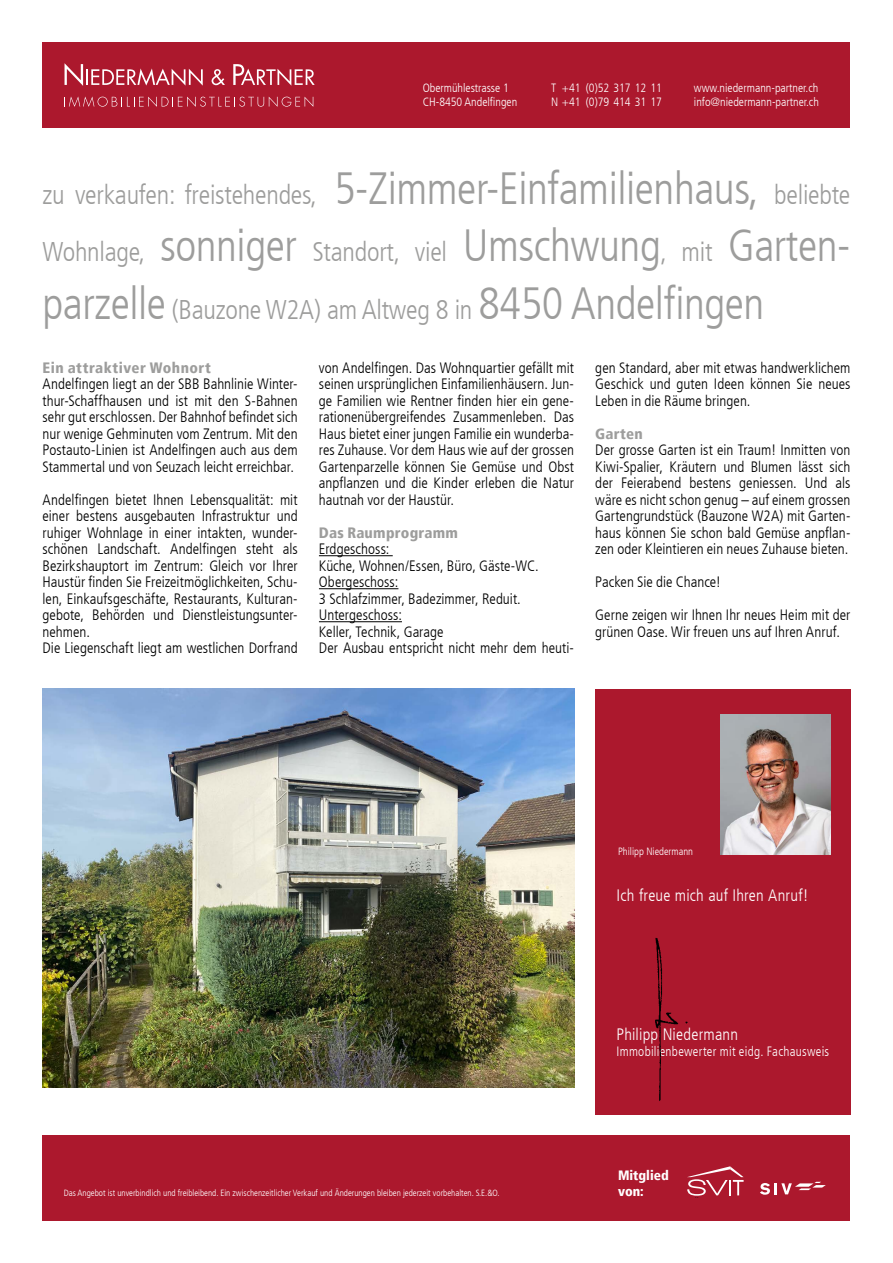
<style>
.page{position:relative;width:893px;height:1263px;background:#fff}
.page>*{position:absolute;margin:0;border:0;box-sizing:border-box;transform-origin:0 0}
.t1{font:300 condensed 45px "Frutiger LT";letter-spacing:-.01em;color:#9d9d9c}
.t2{font:300 condensed 27px/57.6px "Frutiger LT";letter-spacing:-.01em;color:#9d9d9c}
.t3{font:300 condensed 16.5px "Frutiger LT";letter-spacing:.01em;color:#fff}
.t4{font:300 condensed 15px/16.5px "Frutiger LT";color:#000;text-align:justify}
.t5{font:900 condensed 15px "Frutiger LT";letter-spacing:.02em;color:#9d9d9c}
.t6{font:300 condensed 13.5px "Frutiger LT";letter-spacing:.02em;color:#fff}
.t7{font:900 condensed 13.5px "Frutiger LT";color:#fff}
.t8{font:300 condensed 12px/14.4px "Frutiger LT";color:#fff}
.t9{font:300 condensed 10.5px "Frutiger LT";color:#fff}
.t10{font:300 condensed 9px "Frutiger LT";color:#fff}
.s1{font-size:45px}
.s2{font-size:27px}
</style>
<div class="page">
<div style="left:595px;top:689px;width:255px;height:425px;background:#ac182d"></div>
<img style="left:720px;top:714px;width:111px;height:141px">
<img style="left:655px;top:938px;width:33px;height:163px">
<hr style="left:319px;top:555px;width:74px;height:1px;background:#000">
<hr style="left:319px;top:588px;width:79px;height:1px;background:#000">
<hr style="left:319px;top:621px;width:83px;height:1px;background:#000">
<img style="left:43px;top:689px;width:531px;height:398px">
<div style="left:43px;top:1135px;width:807px;height:85px;background:#ac182d"></div>
<svg style="left:687px;top:1166px;width:57px;height:30px"></svg>
<svg style="left:760px;top:1182px;width:66px;height:13px"></svg>
<div style="left:43px;top:43px;width:807px;height:85px;background:#ac182d"></div>
<svg style="left:212px;top:69px;width:13px;height:16px"></svg>
<svg style="left:65px;top:64px;width:138px;height:22px"></svg>
<svg style="left:233px;top:64px;width:82px;height:22px"></svg>
<svg style="left:69px;top:96px;width:244px;height:11px"></svg>
<p class="t8" style="left:551px;top:81px;width:112px">T +41 (0)52 317 12 11<br>N +41 (0)79 414 31 17</p>
<p class="t8" style="left:423px;top:81px;width:96px">Obermühlestrasse 1<br>CH-8450 Andelfingen</p>
<p class="t8" style="left:694px;top:81px;width:126px">www.niedermann-partner.ch info@niedermann-partner.ch</p>
<h2 class="t2" style="left:43px;top:166px;width:809px">zu verkaufen: freistehendes, <span class="s1">5-Zimmer-Einfamilienhaus,</span> beliebte<br>Wohnlage, <span class="s1">sonniger</span> Standort, viel <span class="s1">Umschwung</span>, mit <span class="s1">Garten-</span></h2>
<h1 class="t1" style="left:43px;top:278px;width:723px">parzelle <span class="s2">(Bauzone W2A) am Altweg 8 in</span> 8450 Andelfingen</h1>
<p class="t5" style="left:43px;top:358px;width:170px">Ein attraktiver Wohnort</p>
<p class="t4" style="left:43px;top:376px;width:257px">Andelfingen liegt an der SBB Bahnlinie Winter&shy;thur-Schaffhausen und ist mit den S-Bahnen sehr gut erschlossen. Der Bahnhof befindet sich nur wenige Gehminuten vom Zentrum. Mit den Postauto-Linien ist Andelfingen auch aus dem Stammertal und von Seuzach leicht erreichbar.</p>
<p class="t4" style="left:43px;top:491px;width:257px;text-align:left">Andelfingen bietet Ihnen Lebensqualität: mit einer bestens ausgebauten Infrastruktur und ruhiger Wohnlage in einer intakten, wunder&shy;schönen Landschaft. Andelfingen steht als Bezirkshauptort im Zentrum: Gleich vor Ihrer Haustür finden Sie Freizeitmöglichkeiten, Schu&shy;len, Einkaufsgeschäfte, Restaurants, Kulturan&shy;gebote, Behörden und Dienstleistungsunter&shy;nehmen.<br>Die Liegenschaft liegt am westlichen Dorfrand</p>
<p class="t4" style="left:319px;top:359px;width:257px">von Andelfingen. Das Wohnquartier gefällt mit seinen ursprünglichen Einfamilienhäusern. Jun&shy;ge Familien wie Rentner finden hier ein gene&shy;rationenübergreifendes Zusammenleben. Das Haus bietet einer jungen Familie ein wunderba&shy;res Zuhause. Vor dem Haus wie auf der grossen Gartenparzelle können Sie Gemüse und Obst anpflanzen und die Kinder erleben die Natur hautnah vor der Haustür.</p>
<p class="t5" style="left:319px;top:523px;width:141px">Das Raumprogramm</p>
<p class="t4" style="left:319px;top:541px;width:257px;text-align:left">Erdgeschoss:<br>Küche, Wohnen/Essen, Büro, Gäste-WC.<br>Obergeschoss:<br>3 Schlafzimmer, Badezimmer, Reduit.<br>Untergeschoss:<br>Keller, Technik, Garage<br>Der Ausbau entspricht nicht mehr dem heuti-</p>
<p class="t4" style="left:595px;top:359px;width:257px">gen Standard, aber mit etwas handwerklichem Geschick und guten Ideen können Sie neues Leben in die Räume bringen.</p>
<p class="t5" style="left:595px;top:424px;width:49px">Garten</p>
<p class="t4" style="left:595px;top:442px;width:257px">Der grosse Garten ist ein Traum! Inmitten von Kiwi-Spalier, Kräutern und Blumen lässt sich der Feierabend bestens geniessen. Und als wäre es nicht schon genug – auf einem grossen Gartengrundstück (Bauzone W2A) mit Garten&shy;haus können Sie schon bald Gemüse anpflan&shy;zen oder Kleintieren ein neues Zuhause bieten.</p>
<p class="t4" style="left:595px;top:574px;width:127px">Packen Sie die Chance!</p>
<p class="t4" style="left:595px;top:607px;width:257px">Gerne zeigen wir Ihnen Ihr neues Heim mit der grünen Oase. Wir freuen uns auf Ihren Anruf.</p>
<p class="t9" style="left:618px;top:845px;width:77px">Philipp Niedermann</p>
<p class="t3" style="left:617px;top:886px;width:193px">Ich freue mich auf Ihren Anruf!</p>
<p class="t3" style="left:617px;top:1025px;width:123px">Philipp Niedermann</p>
<p class="t6" style="left:617px;top:1044px;width:214px">Immobilienbewerter mit eidg. Fachausweis</p>
<p class="t7" style="left:618px;top:1167px;width:52px">Mitglied</p>
<p class="t10" style="left:64px;top:1188px;width:437px">Das Angebot ist unverbindlich und freibleibend. Ein zwischenzeitlicher Verkauf und Änderungen bleiben jederzeit vorbehalten. S.E.&amp;O.</p>
<p class="t7" style="left:618px;top:1183px;width:27px">von:</p>
</div>
